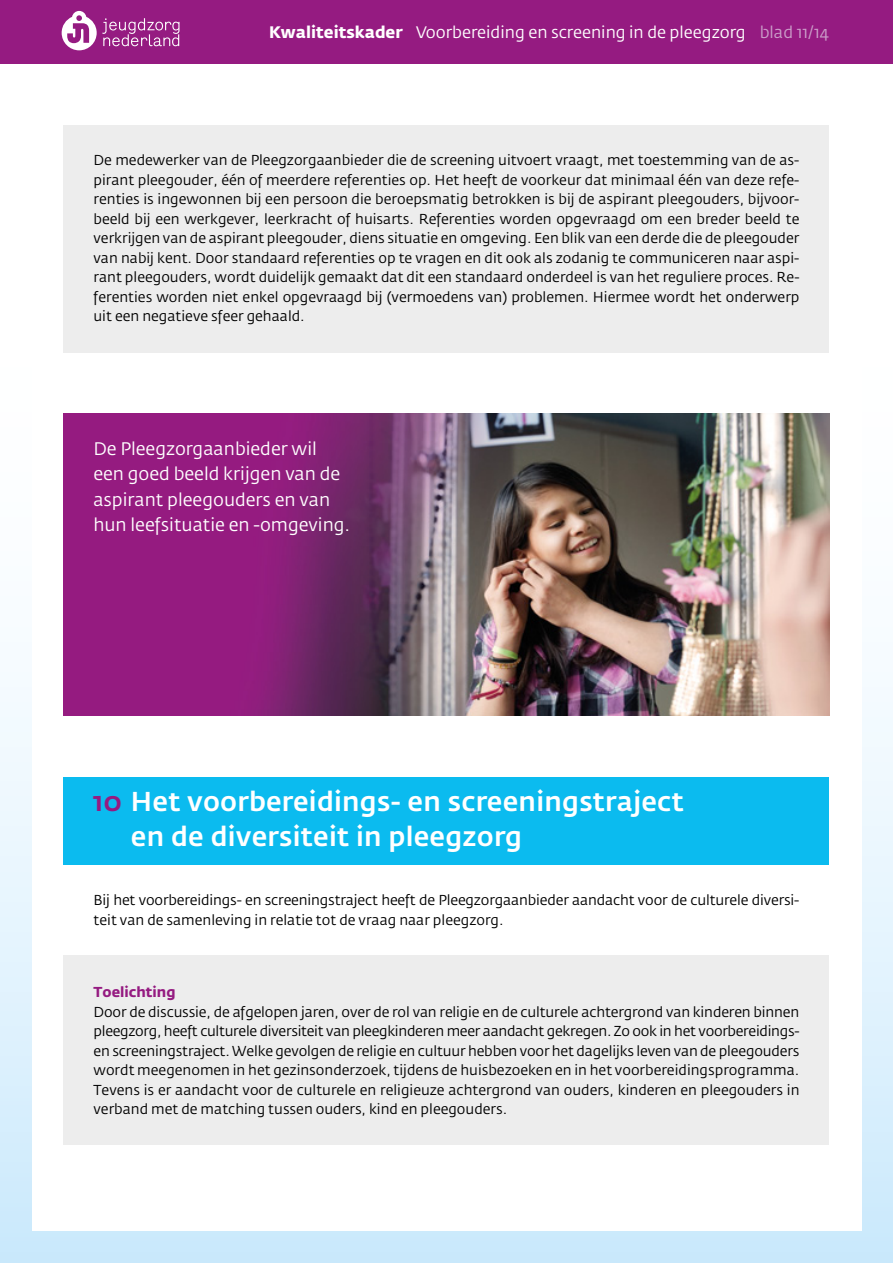
<style>
.page{position:relative;width:893px;height:1263px;background:#fff}
.page>*{position:absolute;margin:0;border:0;box-sizing:border-box;transform-origin:0 0}
.t1{font:500 27px/34.5px "Fedra Sans Std";letter-spacing:.01em;color:#fff}
.t2{font:18px/25.5px "Fedra Sans Std";color:#fff}
.t3{font:16.5px "Fedra Sans Std";color:#fff}
.t4{font:14.25px/19.5px "Fedra Sans Std";color:#000;text-align:justify}
.t5{font:700 14.25px "Fedra Sans Std";color:#951b81}
.s1{font-weight:700}
.s2{color:#cb9ec9}
.s3{color:#951b81}
</style>
<div class="page">
<div style="left:0;top:302px;width:893px;height:961px;background:linear-gradient(to bottom,#fff,#d0ebfc)"></div>
<div style="left:32px;top:70px;width:829px;height:1161px;background:#fff"></div>
<div style="left:64px;top:125px;width:765px;height:227px;background:#ededed"></div>
<div style="left:64px;top:956px;width:765px;height:189px;background:#ededed"></div>
<div style="left:0;top:0;width:893px;height:64px;background:#951b81"></div>
<svg style="left:62px;top:11px;width:118px;height:39px"></svg>
<div style="left:64px;top:777px;width:765px;height:88px;background:#0bbbef"></div>
<img style="left:64px;top:414px;width:765px;height:301px">
<p class="t3" style="left:269px;top:22px;width:562px"><span class="s1">Kwaliteitskader</span> Voorbereiding en screening in de pleegzorg <span class="s2">blad 11/14</span></p>
<p class="t4" style="left:94px;top:151px;width:707px">De medewerker van de Pleegzorgaanbieder die de screening uitvoert vraagt, met toestemming van de as&shy;pirant pleegouder, één of meerdere referenties op. Het heeft de voorkeur dat minimaal één van deze refe&shy;renties is ingewonnen bij een persoon die beroepsmatig betrokken is bij de aspirant pleegouders, bijvoor&shy;beeld bij een werkgever, leerkracht of huisarts. Referenties worden opgevraagd om een breder beeld te verkrijgen van de aspirant pleegouder, diens situatie en omgeving. Een blik van een derde die de pleegouder van nabij kent. Door standaard referenties op te vragen en dit ook als zodanig te communiceren naar aspi&shy;rant pleegouders, wordt duidelijk gemaakt dat dit een standaard onderdeel is van het reguliere proces. Re&shy;ferenties worden niet enkel opgevraagd bij (vermoedens van) problemen. Hiermee wordt het onderwerp uit een negatieve sfeer gehaald.</p>
<p class="t2" style="left:93px;top:436px;width:258px">De Pleegzorgaanbieder wil een goed beeld krijgen van de aspirant pleegouders en van hun leefsituatie en -omgeving.</p>
<h1 class="t1" style="left:131px;top:785px;width:554px;text-indent:-38px"><span class="s3">10</span> Het voorbereidings- en screeningstraject en de diversiteit in pleegzorg</h1>
<p class="t4" style="left:94px;top:890px;width:707px">Bij het voorbereidings- en screeningstraject heeft de Pleegzorgaanbieder aandacht voor de culturele diversi&shy;teit van de samenleving in relatie tot de vraag naar pleegzorg.</p>
<p class="t5" style="left:94px;top:983px;width:83px">Toelichting</p>
<p class="t4" style="left:94px;top:1002px;width:707px">Door de discussie, de afgelopen jaren, over de rol van religie en de culturele achtergrond van kinderen binnen pleegzorg, heeft culturele diversiteit van pleegkinderen meer aandacht gekregen. Zo ook in het voorbereidings&shy;en screeningstraject. Welke gevolgen de religie en cultuur hebben voor het dagelijks leven van de pleegouders wordt meegenomen in het gezinsonderzoek, tijdens de huisbezoeken en in het voorbereidingsprogramma.<br>Tevens is er aandacht voor de culturele en religieuze achtergrond van ouders, kinderen en pleegouders in verband met de matching tussen ouders, kind en pleegouders.</p>
</div>
